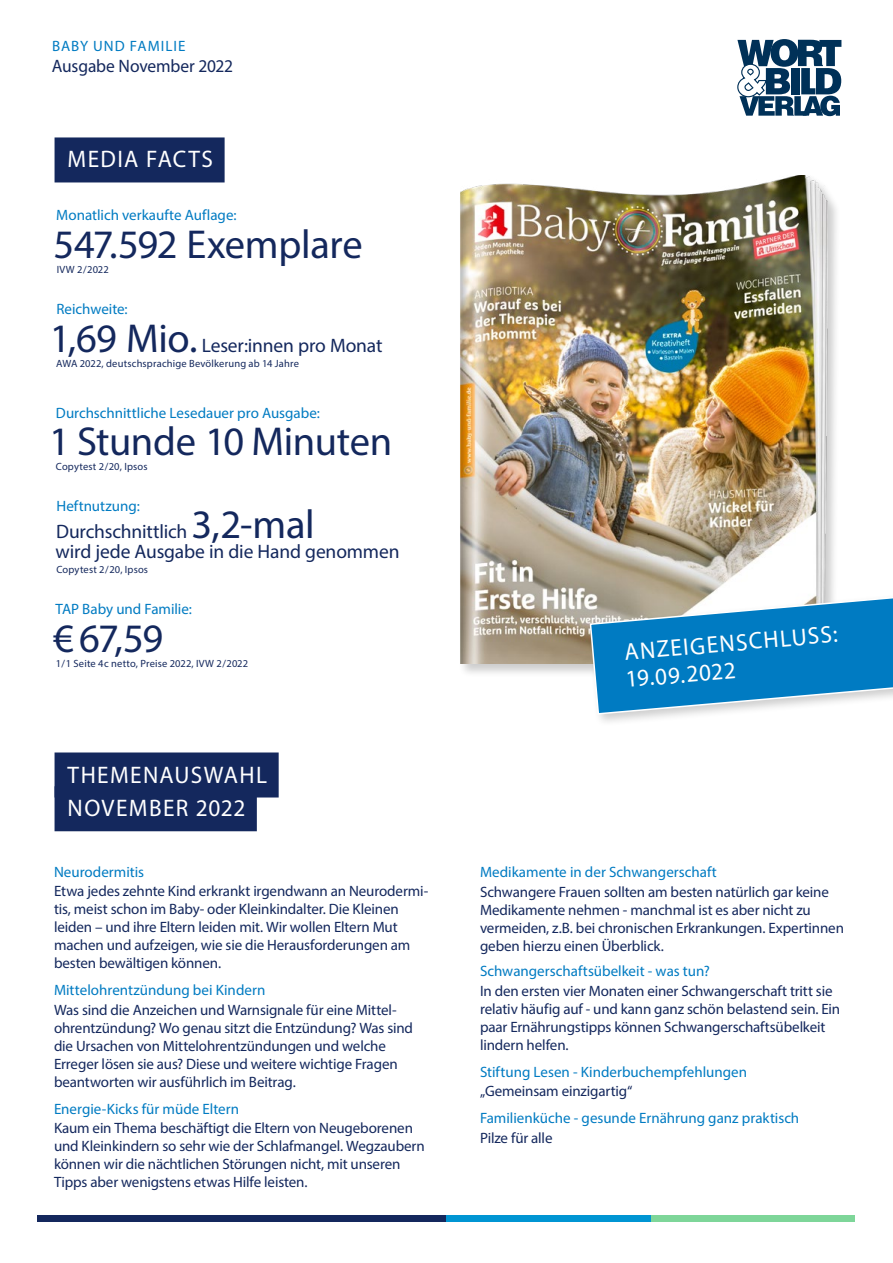
<style>
.page{position:relative;width:893px;height:1263px;background:#fff}
.page>*{position:absolute;margin:0;border:0;box-sizing:border-box;transform-origin:0 0}
.t1{font:40.5px "Myriad Pro";letter-spacing:-.01em;color:#14285d}
.t2{font:24px/27px "Myriad Pro";letter-spacing:.055em;color:#fff}
.t3{font:19.5px/19.5px "Myriad Pro";letter-spacing:-.01em;color:#14285d}
.t4{font:18px "Myriad Pro";letter-spacing:-.01em;color:#14285d}
.t5{font:15px/18px "Myriad Pro";letter-spacing:-.01em;color:#14285d}
.t6{font:15px "Myriad Pro";color:#007bc2}
.t7{font:15px "Myriad Pro";letter-spacing:.07em;color:#007bc2}
.t8{font:10.5px "Myriad Pro";letter-spacing:.015em;color:#14285d}
.s1{font-size:40.5px}
</style>
<div class="page">
<svg style="left:737px;top:39px;width:104px;height:77px"></svg>
<div style="left:38px;top:1215px;width:408px;height:6px;background:#14285d"></div>
<div style="left:651px;top:1215px;width:204px;height:6px;background:#7ed699"></div>
<div style="left:446px;top:1215px;width:205px;height:6px;background:#0095d3"></div>
<div style="left:459px;top:173px;width:382px;height:504px;background:#000;opacity:.2"></div>
<img style="left:461px;top:175px;width:367px;height:489px">
<div style="left:586px;top:584px;width:307px;height:143px;background:#000;opacity:.2"></div>
<svg style="left:589px;top:586px;width:304px;height:129px"></svg>
<div style="left:55px;top:137px;width:170px;height:45px;background:#14285d"></div>
<div style="left:55px;top:752px;width:224px;height:45px;background:#14285d"></div>
<div style="left:55px;top:786px;width:202px;height:45px;background:#14285d"></div>
<p class="t7" style="left:52px;top:37px;width:135px">BABY UND FAMILIE</p>
<p class="t4" style="left:52px;top:55px;width:183px">Ausgabe November 2022</p>
<h2 class="t2" style="left:68px;top:146px;width:147px">MEDIA FACTS</h2>
<p class="t6" style="left:56px;top:206px;width:182px">Monatlich verkaufte Auflage:</p>
<h1 class="t1" style="left:54px;top:219px;width:310px">547.592 Exemplare</h1>
<p class="t8" style="left:57px;top:263px;width:54px">IVW 2/2022</p>
<p class="t6" style="left:56px;top:300px;width:73px">Reichweite:</p>
<h3 class="t3" style="left:50px;top:335px;width:334px"><span class="s1">1,69 Mio.</span> Leser:innen pro Monat</h3>
<p class="t8" style="left:56px;top:357px;width:244px">AWA 2022, deutschsprachige Bevölkerung ab 14 Jahre</p>
<p class="t6" style="left:56px;top:403px;width:266px">Durchschnittliche Lesedauer pro Ausgabe:</p>
<h1 class="t1" style="left:49px;top:416px;width:345px">1 Stunde 10 Minuten</h1>
<p class="t8" style="left:56px;top:460px;width:93px">Copytest 2/20, Ipsos</p>
<p class="t6" style="left:56px;top:497px;width:85px">Heftnutzung:</p>
<h3 class="t3" style="left:56px;top:522px;width:346px">Durchschnittlich <span class="s1">3,2-mal<br></span>wird jede Ausgabe in die Hand genommen</h3>
<p class="t8" style="left:56px;top:563px;width:93px">Copytest 2/20, Ipsos</p>
<p class="t6" style="left:56px;top:600px;width:138px">TAP Baby und Familie:</p>
<h1 class="t1" style="left:53px;top:613px;width:112px">€ 67,59</h1>
<p class="t8" style="left:56px;top:657px;width:194px">1/ 1 Seite 4c netto, Preise 2022, IVW 2/2022</p>
<h2 class="t2" style="left:68px;top:757px;width:201px;line-height:33.8px">THEMENAUSWAHL<br>NOVEMBER 2022</h2>
<p class="t6" style="left:54px;top:862px;width:92px">Neurodermitis</p>
<p class="t5" style="left:54px;top:882px;width:376px">Etwa jedes zehnte Kind erkrankt irgendwann an Neurodermi&shy;tis, meist schon im Baby- oder Kleinkindalter. Die Kleinen leiden – und ihre Eltern leiden mit. Wir wollen Eltern Mut machen und aufzeigen, wie sie die Herausforderungen am besten bewältigen können.</p>
<p class="t6" style="left:54px;top:981px;width:213px">Mittelohrentzündung bei Kindern</p>
<p class="t5" style="left:54px;top:1001px;width:361px">Was sind die Anzeichen und Warnsignale für eine Mittel&shy;ohrentzündung? Wo genau sitzt die Entzündung? Was sind die Ursachen von Mittelohrentzündungen und welche Erreger lösen sie aus? Diese und weitere wichtige Fragen beantworten wir ausführlich im Beitrag.</p>
<p class="t6" style="left:54px;top:1099px;width:187px">Energie-Kicks für müde Eltern</p>
<p class="t5" style="left:54px;top:1119px;width:372px">Kaum ein Thema beschäftigt die Eltern von Neugeborenen und Kleinkindern so sehr wie der Schlafmangel. Wegzaubern können wir die nächtlichen Störungen nicht, mit unseren Tipps aber wenigstens etwas Hilfe leisten.</p>
<h2 class="t2" style="left:622px;top:638px;width:216px;rotate:-5deg">ANZEIGENSCHLUSS:<br>1 9.09.2022</h2>
<p class="t6" style="left:480px;top:863px;width:238px">Medikamente in der Schwangerschaft</p>
<p class="t5" style="left:480px;top:882px;width:365px">Schwangere Frauen sollten am besten natürlich gar keine Medikamente nehmen - manchmal ist es aber nicht zu vermeiden, z.B. bei chronischen Erkrankungen. Expertinnen geben hierzu einen Überblick.</p>
<p class="t6" style="left:480px;top:962px;width:231px">Schwangerschaftsübelkeit - was tun?</p>
<p class="t5" style="left:480px;top:981px;width:362px">In den ersten vier Monaten einer Schwangerschaft tritt sie relativ häufig auf - und kann ganz schön belastend sein. Ein paar Ernährungstipps können Schwangerschaftsübelkeit lindern helfen.</p>
<p class="t6" style="left:480px;top:1062px;width:269px">Stiftung Lesen - Kinderbuchempfehlungen</p>
<p class="t5" style="left:480px;top:1082px;width:154px">„Gemeinsam einzigartig“</p>
<p class="t6" style="left:480px;top:1109px;width:321px">Familienküche - gesunde Ernährung ganz praktisch</p>
<p class="t5" style="left:480px;top:1128px;width:74px">Pilze für alle</p>
</div>
